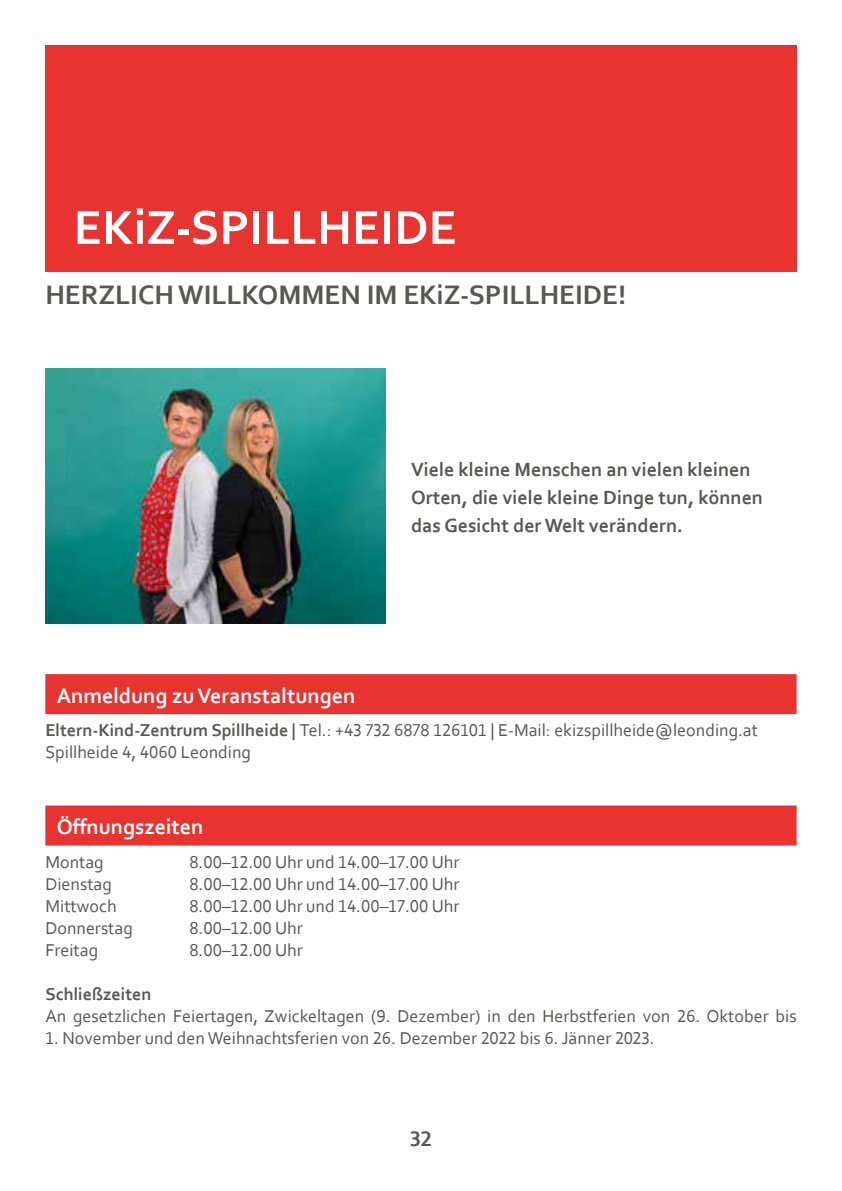
<style>
.page{position:relative;width:842px;height:1191px;background:#fff}
.page>*{position:absolute;margin:0;border:0;box-sizing:border-box;transform-origin:0 0}
.t1{font:700 50px "Corbel";color:#fff}
.t2{font:700 28px "Corbel";color:#575756}
.t3{font:700 22px "Corbel";color:#fff}
.t4{font:700 22px "Corbel";color:#575756}
.t5{font:700 20px/28px "Corbel";color:#575756}
.t6{font:18px/22px "Corbel";color:#575756}
.t7{font:700 18px "Corbel";color:#575756}
.s1{font-weight:700}
</style>
<div class="page">
<div style="left:45px;top:45px;width:752px;height:227px;background:#e73431"></div>
<div style="left:45px;top:674px;width:752px;height:40px;background:#e73431"></div>
<div style="left:45px;top:805px;width:752px;height:40px;background:#e73431"></div>
<img style="left:45px;top:369px;width:341px;height:255px">
<h1 class="t1" style="left:74px;top:196px;width:385px">EKiZ-SPILLHEIDE</h1>
<h2 class="t2" style="left:45px;top:278px;width:582px">HERZLICH WILLKOMMEN IM EKiZ-SPILLHEIDE!</h2>
<p class="t5" style="left:411px;top:454px;width:353px">Viele kleine Menschen an vielen kleinen<br>Orten, die viele kleine Dinge tun, können das Gesicht der Welt verändern.</p>
<p class="t3" style="left:57px;top:682px;width:300px">Anmeldung zu Veranstaltungen</p>
<p class="t6" style="left:45px;top:718px;width:714px"><span class="s1">Eltern-Kind-Zentrum Spillheide |</span> Tel.: +43 732 6878 126101 | E-Mail: ekizspillheide@leonding.at<br>Spillheide 4, 4060 Leonding</p>
<p class="t3" style="left:57px;top:813px;width:148px">Öffnungszeiten</p>
<p class="t6" style="left:45px;top:850px;width:60px">Montag</p>
<p class="t6" style="left:189px;top:850px;width:271px">8.00–12.00 Uhr und 14.00–17.00 Uhr</p>
<p class="t6" style="left:45px;top:872px;width:68px">Dienstag</p>
<p class="t6" style="left:189px;top:872px;width:271px">8.00–12.00 Uhr und 14.00–17.00 Uhr</p>
<p class="t6" style="left:45px;top:894px;width:73px">Mittwoch</p>
<p class="t6" style="left:189px;top:894px;width:271px">8.00–12.00 Uhr und 14.00–17.00 Uhr</p>
<p class="t6" style="left:45px;top:916px;width:89px">Donnerstag</p>
<p class="t6" style="left:189px;top:916px;width:115px">8.00–12.00 Uhr</p>
<p class="t6" style="left:45px;top:938px;width:54px">Freitag</p>
<p class="t6" style="left:189px;top:938px;width:115px">8.00–12.00 Uhr</p>
<p class="t7" style="left:45px;top:982px;width:108px">Schließzeiten</p>
<p class="t6" style="left:45px;top:1004px;width:753px">An gesetzlichen Feiertagen, Zwickeltagen (9. Dezember) in den Herbstferien von 26. Oktober bis</p>
<p class="t6" style="left:45px;top:1026px;width:611px">1. November und denWeihnachtsferien von 26. Dezember 2022 bis 6. Jänner 2023.</p>
<p class="t4" style="left:410px;top:1124px;width:23px">32</p>
</div>
